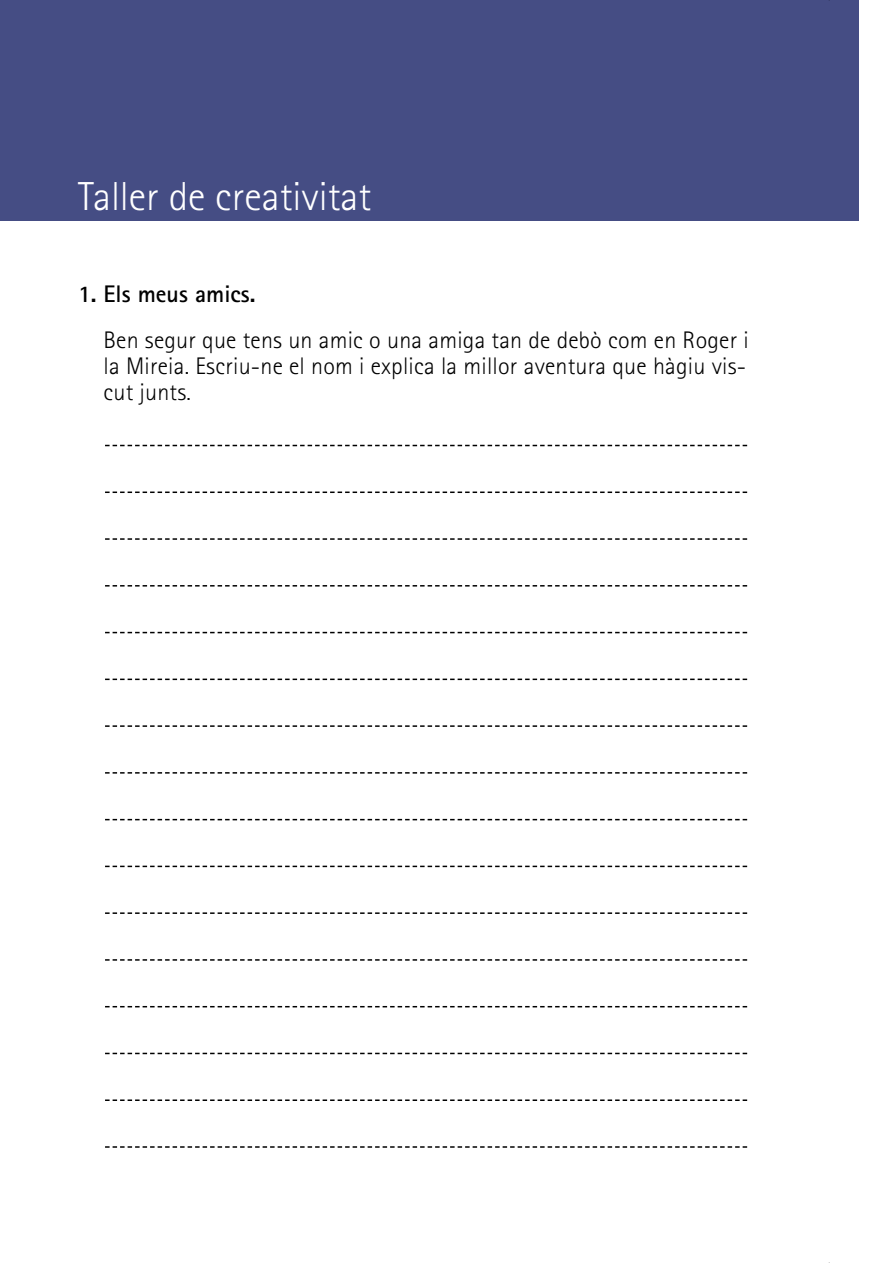
<style>
.page{position:relative;width:893px;height:1263px;background:#fff}
.page>*{position:absolute;margin:0;border:0;box-sizing:border-box;transform-origin:0 0}
.t1{font:300 40.5px "Rotis Sans Serif";color:#fff}
.t2{font:300 24px/25.5px "Rotis Sans Serif";letter-spacing:.01em;color:#000;text-align:justify}
.t3{font:700 24px "Rotis Sans Serif";color:#000}
</style>
<div class="page">
<div style="left:0;top:0;width:859px;height:221px;background:#454d84"></div>
<svg style="left:105px;top:1146px;width:642px;height:2px"></svg>
<svg style="left:105px;top:1099px;width:642px;height:2px"></svg>
<svg style="left:105px;top:1053px;width:642px;height:1px"></svg>
<svg style="left:105px;top:1006px;width:642px;height:1px"></svg>
<svg style="left:105px;top:959px;width:642px;height:2px"></svg>
<svg style="left:105px;top:912px;width:642px;height:2px"></svg>
<svg style="left:105px;top:866px;width:642px;height:1px"></svg>
<svg style="left:105px;top:819px;width:642px;height:1px"></svg>
<svg style="left:105px;top:772px;width:642px;height:2px"></svg>
<svg style="left:105px;top:725px;width:642px;height:2px"></svg>
<svg style="left:105px;top:679px;width:642px;height:1px"></svg>
<svg style="left:105px;top:632px;width:642px;height:1px"></svg>
<svg style="left:105px;top:585px;width:642px;height:1px"></svg>
<svg style="left:105px;top:538px;width:642px;height:2px"></svg>
<svg style="left:105px;top:491px;width:642px;height:2px"></svg>
<svg style="left:105px;top:445px;width:642px;height:1px"></svg>
<h1 class="t1" style="left:78px;top:182px;width:295px">Taller de creativitat</h1>
<p class="t3" style="left:78px;top:285px;width:179px">1. Els meus amics.</p>
<p class="t2" style="left:104px;top:330px;width:647px">Ben segur que tens un amic o una amiga tan de debò com en Roger i la Mireia. Escriu-ne el nom i explica la millor aventura que hàgiu vis&shy;cut junts.</p>
</div>
